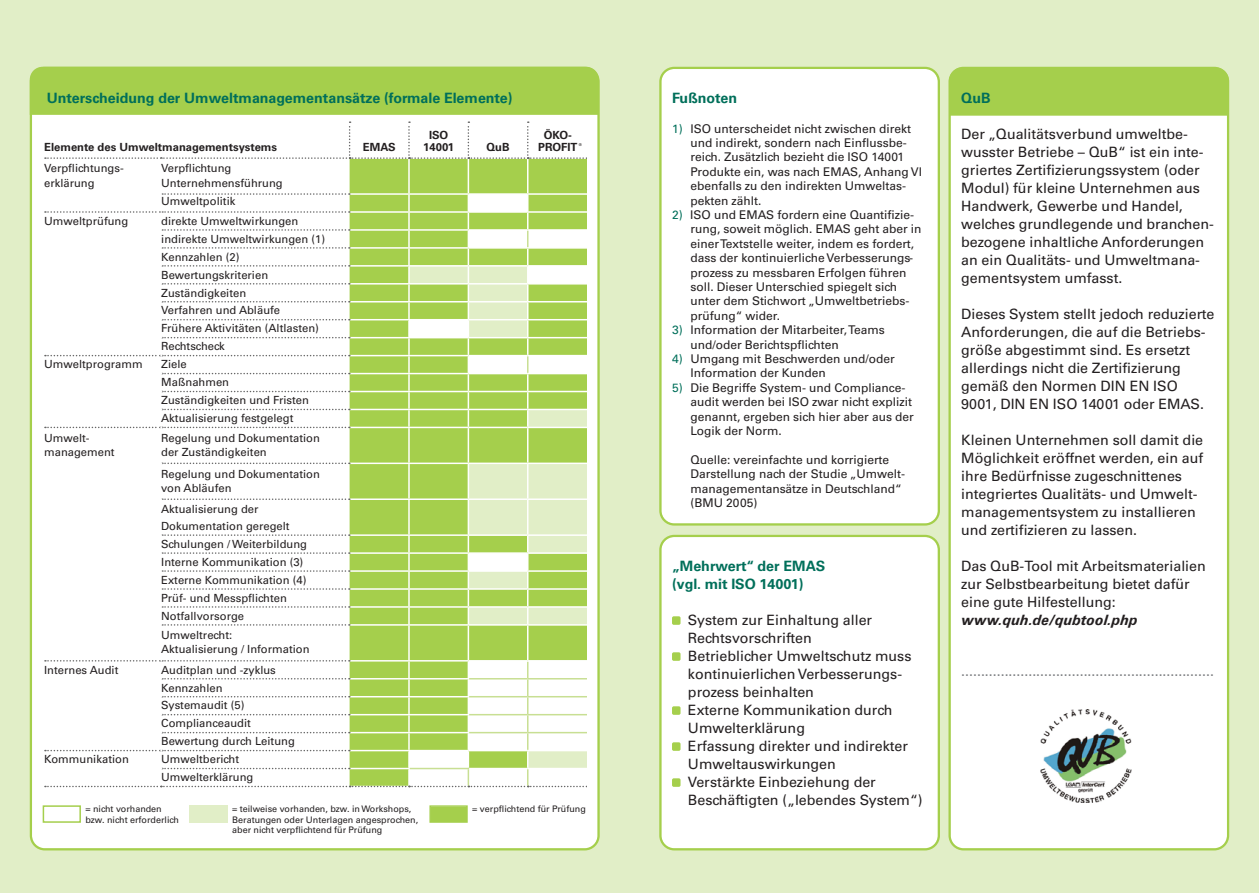
<style>
.page{position:relative;width:1259px;height:893px;background:#e1eec7}
.page>*{position:absolute;margin:0;border:0;box-sizing:border-box;transform-origin:0 0}
.t1{font:14.25px/18px "Univers LT";color:#231f20}
.t2{font:700 14.25px/18px "Univers LT";color:#006f5a}
.t3{font:14.25px "Univers LT";color:#808285}
.t4{font:italic 700 14.25px "Univers LT";color:#231f20}
.t5{font:12px/14.4px "Univers LT";color:#231f20}
.t6{font:11.25px/18px "Univers LT";color:#231f20}
.t7{font:700 11.25px/12px "Univers LT";color:#231f20;text-align:center}
.t8{font:9px/10.8px "Univers LT";color:#231f20}
.t9{font:700 3.9px "Univers LT";color:#231f20}
.s1{color:#006f5a}
</style>
<div class="page">
<div style="left:659px;top:535px;width:281px;height:315px;background:#fff"></div>
<div style="left:672px;top:778px;width:8px;height:9px;background:#a5cf4c;border-radius:2px"></div>
<div style="left:672px;top:742px;width:8px;height:9px;background:#a5cf4c;border-radius:2px"></div>
<div style="left:672px;top:706px;width:8px;height:9px;background:#a5cf4c;border-radius:2px"></div>
<div style="left:672px;top:652px;width:8px;height:9px;background:#a5cf4c;border-radius:2px"></div>
<div style="left:672px;top:616px;width:8px;height:9px;background:#a5cf4c;border-radius:2px"></div>
<svg style="left:30px;top:77px;width:570px;height:773px;background:#edf5dc"></svg>
<div style="left:30px;top:67px;width:569px;height:48px;background:#a5cf4c"></div>
<svg style="left:45px;top:121px;width:542px;height:666px;background:#e4efcc"></svg>
<hr style="left:468px;top:660px;width:60px;height:2px;background:#fff">
<hr style="left:528px;top:660px;width:59px;height:2px;background:#fff">
<div style="left:43px;top:805px;width:38px;height:18px;border:2px solid #a5cf4c"></div>
<div style="left:189px;top:805px;width:39px;height:18px;background:#e1eec7"></div>
<div style="left:431px;top:807px;width:35px;height:14px;background:#a5cf4c"></div>
<div style="left:429px;top:805px;width:39px;height:18px;border:2px solid #a5cf4c"></div>
<div style="left:659px;top:67px;width:281px;height:459px;background:#fff"></div>
<div style="left:948px;top:67px;width:281px;height:783px;background:#fff"></div>
<div style="left:949px;top:68px;width:279px;height:48px;background:#a5cf4c"></div>
<div style="left:1038px;top:696px;width:94px;height:112px;background:#fff"></div>
<img style="left:1041px;top:710px;width:90px;height:92px">
<p class="t2" style="left:47px;top:90px;width:467px">Unterscheidung der Umweltmanagementansätze (formale Elemente)</p>
<p class="t7" style="left:44px;top:142px;width:234px">Elemente des Umweltmanagementsystems</p>
<p class="t7" style="left:363px;top:142px;width:34px">EMAS</p>
<p class="t7" style="left:423px;top:130px;width:32px">ISO<br>14001</p>
<p class="t7" style="left:486px;top:142px;width:25px">QuB</p>
<p class="t7" style="left:538px;top:130px;width:41px">ÖKO-<br>PROFIT</p>
<p class="t9" style="left:579px;top:143px;width:5px">®</p>
<p class="t6" style="left:44px;top:162px;width:81px;line-height:14.2px">Verpflichtungs&shy;erklärung</p>
<p class="t6" style="left:161px;top:162px;width:123px;line-height:14.2px">Verpflichtung<br>Unternehmensführung</p>
<p class="t6" style="left:161px;top:193px;width:76px">Umweltpolitik</p>
<p class="t6" style="left:44px;top:212px;width:86px">Umweltprüfung</p>
<p class="t6" style="left:161px;top:212px;width:165px">direkte Umweltwirkungen indirekte Umweltwirkungen (1)<br>Kennzahlen (2)<br>Bewertungskriterien<br>Zuständigkeiten<br>Verfahren und Abläufe<br>Frühere Aktivitäten (Altlasten)<br>Rechtscheck</p>
<p class="t6" style="left:44px;top:356px;width:100px">Umweltprogramm</p>
<p class="t6" style="left:161px;top:356px;width:149px">Ziele<br>Maßnahmen<br>Zuständigkeiten und Fristen<br>Aktualisierung festgelegt</p>
<p class="t6" style="left:44px;top:431px;width:72px;line-height:14.2px">Umwelt&shy;management</p>
<p class="t6" style="left:161px;top:431px;width:160px;line-height:14.2px">Regelung und Dokumentation der Zuständigkeiten</p>
<p class="t6" style="left:161px;top:467px;width:160px;line-height:14.2px">Regelung und Dokumentation von Abläufen</p>
<p class="t6" style="left:161px;top:502px;width:130px;line-height:16.5px">Aktualisierung der<br>Dokumentation geregelt</p>
<p class="t6" style="left:161px;top:535px;width:147px">Schulungen / Weiterbildung<br>Interne Kommunikation (3)<br>Externe Kommunikation (4)<br>Prüf- und Messpflichten<br>Notfallvorsorge</p>
<p class="t6" style="left:161px;top:629px;width:150px;line-height:14.2px">Umweltrecht:<br>Aktualisierung / Information</p>
<p class="t6" style="left:44px;top:661px;width:76px">Internes Audit</p>
<p class="t6" style="left:161px;top:661px;width:135px">Auditplan und -zyklus<br>Kennzahlen<br>Systemaudit (5)<br>Complianceaudit<br>Bewertung durch Leitung</p>
<p class="t6" style="left:44px;top:751px;width:86px">Kommunikation</p>
<p class="t6" style="left:161px;top:751px;width:94px">Umweltbericht<br>Umwelterklärung</p>
<p class="t8" style="left:85px;top:804px;width:95px">= nicht vorhanden bzw. nicht erforderlich</p>
<p class="t8" style="left:232px;top:804px;width:187px">= teilweise vorhanden, bzw. in Workshops,<br>Beratungen oder Unterlagen angesprochen, aber nicht verpflichtend für Prüfung</p>
<p class="t8" style="left:472px;top:804px;width:115px">= verpflichtend für Prüfung</p>
<p class="t2" style="left:672px;top:90px;width:67px">Fußnoten</p>
<p class="t5" style="left:690px;top:122px;width:233px;text-indent:-18px"><span class="s1">1)</span> ISO unterscheidet nicht zwischen direkt und indirekt, sondern nach Einflussbe&shy;reich. Zusätzlich bezieht die ISO 14001<br>Produkte ein, was nach EMAS, Anhang VI ebenfalls zu den indirekten Umweltas&shy;pekten zählt.</p>
<p class="t5" style="left:690px;top:209px;width:233px;text-indent:-18px"><span class="s1">2)</span> ISO und EMAS fordern eine Quantifizie&shy;rung, soweit möglich. EMAS geht aber in einer Textstelle weiter, indem es fordert, dass der kontinuierliche Verbesserungs&shy;prozess zu messbaren Erfolgen führen soll. Dieser Unterschied spiegelt sich unter dem Stichwort „Umweltbetriebs&shy;prüfung“ wider.</p>
<p class="t5" style="left:690px;top:324px;width:196px;text-indent:-18px"><span class="s1">3)</span> Information der Mitarbeiter, Teams und/oder Berichtspflichten</p>
<p class="t5" style="left:690px;top:353px;width:206px;text-indent:-18px"><span class="s1">4)</span> Umgang mit Beschwerden und/oder<br>Information der Kunden</p>
<p class="t5" style="left:690px;top:382px;width:225px;text-indent:-18px"><span class="s1">5)</span> Die Begriffe System- und Compliance&shy;audit werden bei ISO zwar nicht explizit genannt, ergeben sich hier aber aus der Logik der Norm.</p>
<p class="t5" style="left:690px;top:454px;width:216px">Quelle: vereinfachte und korrigierte<br>Darstellung nach der Studie „Umwelt&shy;managementansätze in Deutschland“ (BMU 2005)</p>
<p class="t2" style="left:672px;top:558px;width:155px">„Mehrwert“ der EMAS (vgl. mit ISO 14001)</p>
<p class="t1" style="left:688px;top:612px;width:236px">System zur Einhaltung aller<br>Rechtsvorschriften<br>Betrieblicher Umweltschutz muss kontinuierlichen Verbesserungs - prozess beinhalten<br>Externe Kommunikation durch<br>Umwelterklärung<br>Erfassung direkter und indirekter<br>Umweltauswirkungen<br>Verstärkte Einbeziehung der<br>Beschäftigten („lebendes System“)</p>
<p class="t2" style="left:961px;top:90px;width:31px">QuB</p>
<p class="t1" style="left:961px;top:126px;width:254px">Der „Qualitätsverbund umweltbe&shy;wusster Betriebe – QuB“ ist ein inte&shy;griertes Zertifizierungssystem (oder Modul) für kleine Unternehmen aus Handwerk, Gewerbe und Handel, welches grundlegende und branchen&shy;bezogene inhaltliche Anforderungen an ein Qualitäts- und Umweltmana&shy;gementsystem umfasst.</p>
<p class="t1" style="left:961px;top:306px;width:255px">Dieses System stellt jedoch reduzierte Anforderungen, die auf die Betriebs&shy;größe abgestimmt sind. Es ersetzt allerdings nicht die Zertifizierung gemäß den Normen DIN EN ISO 9001, DIN EN ISO 14001 oder EMAS.</p>
<p class="t1" style="left:961px;top:432px;width:243px">Kleinen Unternehmen soll damit die Möglichkeit eröffnet werden, ein auf ihre Bedürfnisse zugeschnittenes integriertes Qualitäts- und Umwelt&shy;managementsystem zu installieren und zertifizieren zu lassen.</p>
<p class="t1" style="left:961px;top:558px;width:246px">Das QuB-Tool mit Arbeitsmaterialien zur Selbstbearbeitung bietet dafür eine gute Hilfestellung:</p>
<p class="t4" style="left:961px;top:614px;width:178px">www.quh.de/qubtool.php</p>
<p class="t3" style="left:961px;top:665px;width:254px">................................................................</p>
</div>
